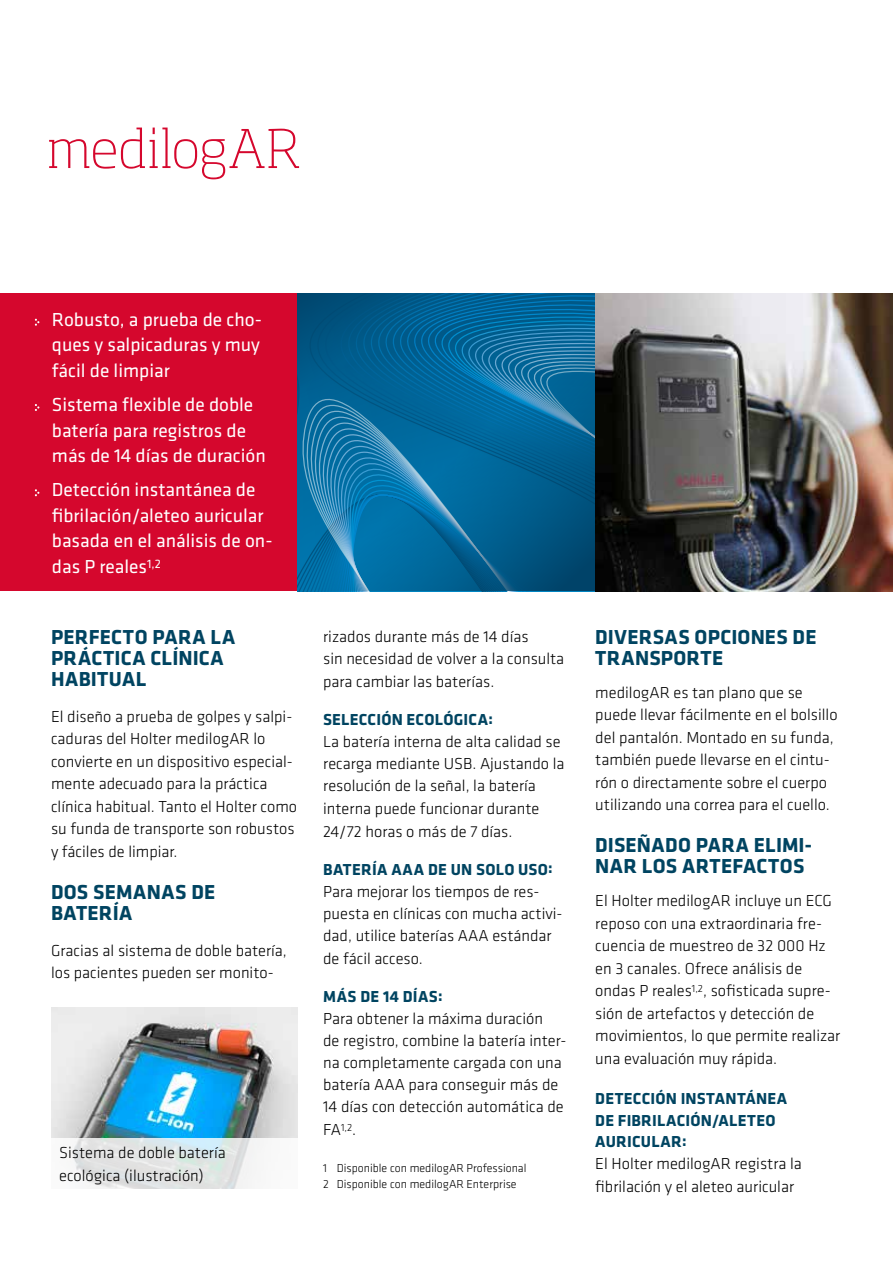
<style>
.page{position:relative;width:893px;height:1263px;background:#fff}
.page>*{position:absolute;margin:0;border:0;box-sizing:border-box;transform-origin:0 0}
.t1{font:200 52.5px "Soho Pro";letter-spacing:-.005em;color:#d5072d}
.t2{font:700 21px/21px "Klavika";letter-spacing:.015em;color:#004461}
.t3{font:19.5px/25.5px "Klavika";color:#fff}
.t4{font:300 16.5px/22.5px "Klavika";color:#000}
.t5{font:700 16.5px/21.3px "Klavika";letter-spacing:.01em;color:#004461}
.t6{font:300 12px/16.8px "Klavika";color:#000}
</style>
<div class="page">
<div style="left:0;top:293px;width:298px;height:298px;background:#d5072d"></div>
<svg style="left:298px;top:293px;width:297px;height:298px;background:#08699b"></svg>
<img style="left:51px;top:1008px;width:247px;height:130px">
<img style="left:595px;top:293px;width:298px;height:298px">
<svg style="left:72px;top:1138px;width:188px;height:50px;background:#e2e6e7"></svg>
<svg style="left:35px;top:319px;width:4px;height:7px"></svg>
<svg style="left:35px;top:404px;width:4px;height:7px"></svg>
<svg style="left:35px;top:489px;width:4px;height:7px"></svg>
<h1 class="t1" style="left:47px;top:108px;width:255px">medilogAR</h1>
<p class="t3" style="left:52px;top:306px;width:212px;text-align:justify">Robusto, a prueba de cho&shy;ques y salpicaduras y muy fácil de limpiar</p>
<p class="t3" style="left:52px;top:391px;width:215px">Sistema flexible de doble batería para registros de más de 14 días de duración</p>
<p class="t3" style="left:52px;top:476px;width:222px">Detección instantánea de fibrilación/aleteo auricular basada en el análisis de on&shy;das P reales<sup>1,2</sup></p>
<p class="t2" style="left:51px;top:625px;width:186px">PERFECTO PARA LA<br>PRÁCTICA CLÍNICA<br>HABITUAL</p>
<p class="t4" style="left:51px;top:705px;width:248px">El diseño a prueba de golpes y salpi&shy;caduras del Holter medilogAR lo convierte en un dispositivo especial&shy;mente adecuado para la práctica clínica habitual. Tanto el Holter como su funda de transporte son robustos y fáciles de limpiar.</p>
<p class="t2" style="left:51px;top:880px;width:166px">DOS SEMANAS DE<br>BATERÍA</p>
<p class="t4" style="left:51px;top:939px;width:237px">Gracias al sistema de doble batería, los pacientes pueden ser monito-</p>
<p class="t4" style="left:59px;top:1141px;width:168px;line-height:23.1px">Sistema de doble batería ecológica (ilustración)</p>
<p class="t4" style="left:323px;top:625px;width:243px">rizados durante más de 14 días<br>sin necesidad de volver a la consulta para cambiar las baterías.</p>
<p class="t5" style="left:323px;top:708px;width:171px">SELECCIÓN ECOLÓGICA:</p>
<p class="t4" style="left:323px;top:730px;width:243px">La batería interna de alta calidad se recarga mediante USB. Ajustando la resolución de la señal, la batería interna puede funcionar durante 24/72 horas o más de 7 días.</p>
<p class="t5" style="left:323px;top:858px;width:231px">BATERÍA AAA DE UN SOLO USO:</p>
<p class="t4" style="left:323px;top:880px;width:241px">Para mejorar los tiempos de res&shy;puesta en clínicas con mucha activi&shy;dad, utilice baterías AAA estándar de fácil acceso.</p>
<p class="t5" style="left:323px;top:985px;width:121px">MÁS DE 14 DÍAS:</p>
<p class="t4" style="left:323px;top:1007px;width:245px">Para obtener la máxima duración<br>de registro, combine la batería inter&shy;na completamente cargada con una batería AAA para conseguir más de<br>14 días con detección automática de<br>FA<sup>1,2</sup>.</p>
<p class="t6" style="left:323px;top:1159px;width:205px">1 Disponible con medilogAR Professional<br>2 Disponible con medilogAR Enterprise</p>
<p class="t2" style="left:595px;top:625px;width:223px">DIVERSAS OPCIONES DE<br>TRANSPORTE</p>
<p class="t4" style="left:595px;top:681px;width:244px">medilogAR es tan plano que se puede llevar fácilmente en el bolsillo del pantalón. Montado en su funda, también puede llevarse en el cintu&shy;rón o directamente sobre el cuerpo utilizando una correa para el cuello.</p>
<p class="t2" style="left:595px;top:834px;width:218px">DISEÑADO PARA ELIMI-<br>NAR LOS ARTEFACTOS</p>
<p class="t4" style="left:595px;top:889px;width:247px">El Holter medilogAR incluye un ECG reposo con una extraordinaria fre&shy;cuencia de muestreo de 32 000 Hz en 3 canales. Ofrece análisis de ondas P reales<sup>1,2</sup>, sofisticada supre&shy;sión de artefactos y detección de movimientos, lo que permite realizar una evaluación muy rápida.</p>
<p class="t5" style="left:595px;top:1087px;width:193px">DETECCIÓN INSTANTÁNEA<br>DE FIBRILACIÓN/ALETEO<br>AURICULAR:</p>
<p class="t4" style="left:595px;top:1152px;width:208px">El Holter medilogAR registra la fibrilación y el aleteo auricular</p>
</div>
